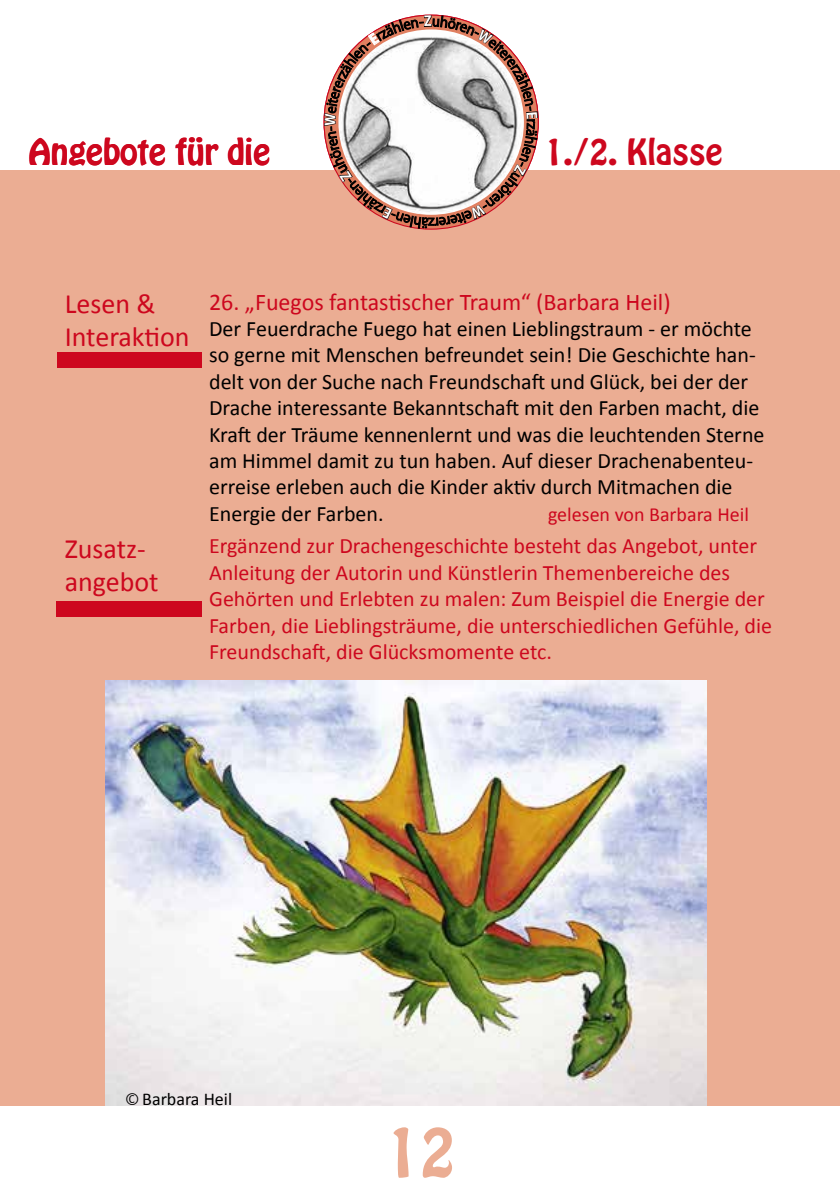
<style>
.page{position:relative;width:840px;height:1191px;background:#fff}
.page>*{position:absolute;margin:0;border:0;box-sizing:border-box;transform-origin:0 0}
.t1{font:60px "Hobo Std";color:#ebad93}
.t2{font:32px "Hobo Std";color:#cd071e}
.t3{font:28px/33.6px "Calibri";color:#cd071e}
.t4{font:24px "Calibri";color:#cd071e}
.t5{font:22px/26.4px "Calibri";color:#000}
.t6{font:22px/26.4px "Calibri";color:#cd071e}
.t7{font:20px "Calibri";color:#cd071e}
.t8{font:18px "Calibri";color:#000}
.s1{font-family:"Trebuchet MS"}
</style>
<div class="page">
<div style="left:0;top:170px;width:839px;height:936px;background:#ebad93"></div>
<div style="left:57px;top:352px;width:144px;height:16px;background:#cd071e"></div>
<div style="left:56px;top:601px;width:145px;height:15px;background:#cd071e"></div>
<img style="left:105px;top:680px;width:601px;height:426px">
<svg style="left:323px;top:15px;width:215px;height:214px"></svg>
<h2 class="t2" style="left:28px;top:130px;width:243px">Angebote für die</h2>
<h2 class="t2" style="left:544px;top:130px;width:179px">1./2. Klasse</h2>
<p class="t3" style="left:65px;top:286px;width:126px">Lesen &amp;<br>Interaktion</p>
<p class="t4" style="left:209px;top:286px;width:463px">26. „Fuegos fantastischer Traum“ (Barbara Heil)</p>
<p class="t5" style="left:209px;top:315px;width:556px">Der Feuerdrache Fuego hat einen Lieblingstraum - er möchte so gerne mit Menschen befreundet sein! Die Geschichte han&shy;delt von der Suche nach Freundschaft und Glück, bei der der Drache interessante Bekanntschaft mit den Farben macht, die Kraft der Träume kennenlernt und was die leuchtenden Sterne am Himmel damit zu tun haben. Auf dieser Drachenabenteu&shy;erreise erleben auch die Kinder aktiv durch Mitmachen die Energie der Farben.</p>
<p class="t7" style="left:547px;top:501px;width:202px">gelesen von Barbara Heil</p>
<p class="t3" style="left:65px;top:532px;width:95px">Zusatz&shy;angebot</p>
<p class="t6" style="left:209px;top:533px;width:564px">Ergänzend zur Drachengeschichte besteht das Angebot, unter Anleitung der Autorin und Künstlerin Themenbereiche des Gehörten und Erlebten zu malen: Zum Beispiel die Energie der Farben, die Lieblingsträume, die unterschiedlichen Gefühle, die Freundschaft, die Glücksmomente etc.</p>
<p class="t8" style="left:125px;top:1087px;width:108px"><span class="s1">©</span> Barbara Heil</p>
<h1 class="t1" style="left:385px;top:1110px;width:71px">12</h1>
</div>
